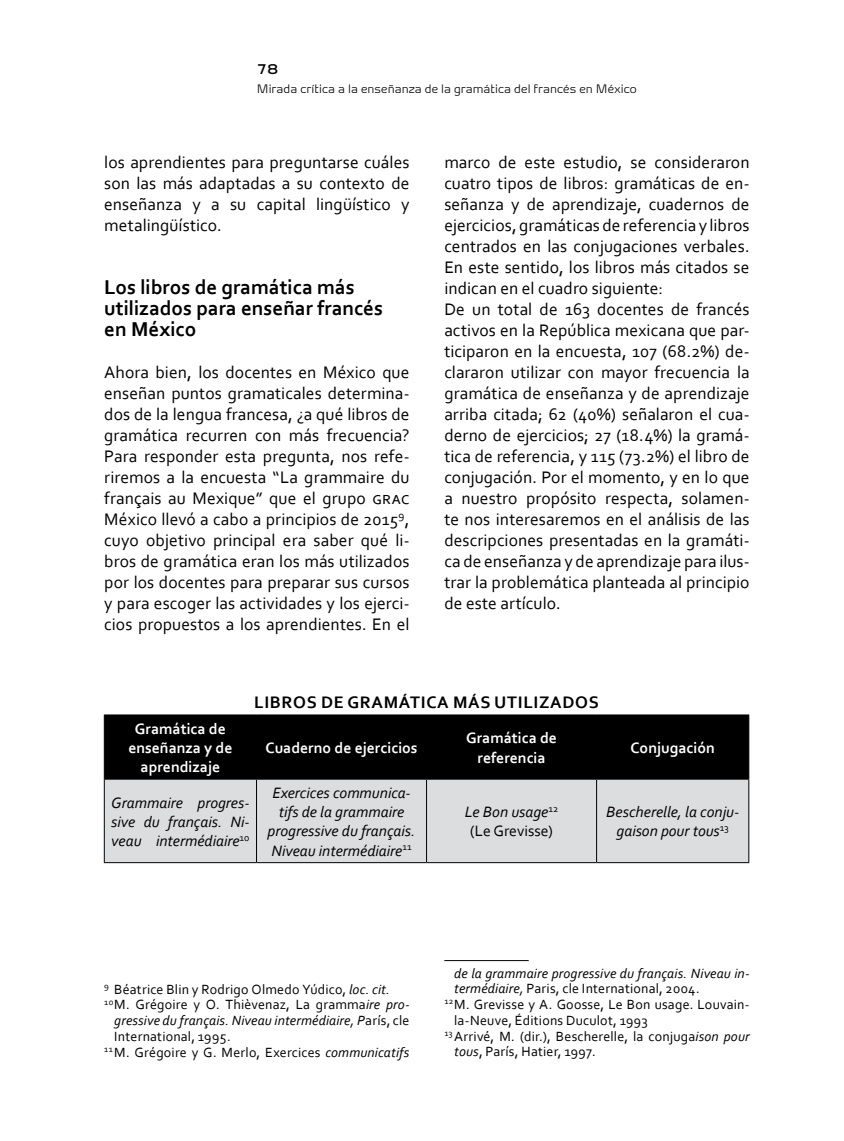
<style>
.page{position:relative;width:844px;height:1141px;background:#fff}
.page>*{position:absolute;margin:0;border:0;box-sizing:border-box;transform-origin:0 0}
.t1{font:700 21px/21px "Corbel";color:#000}
.t2{font:17.5px/21px "Corbel";letter-spacing:.005em;color:#000;text-align:justify}
.t3{font:700 17.5px "Corbel";letter-spacing:.04em;color:#000}
.t4{font:italic 15.75px/19.2px "Corbel";color:#000;text-align:center}
.t5{font:700 15.75px/19.2px "Corbel";color:#fff;text-align:center}
.t6{font:15.75px/19.2px "Corbel";color:#000;text-align:center}
.t7{font:14px "Corbel";letter-spacing:.015em;color:#000}
.t8{font:italic 14px "Corbel";letter-spacing:.01em;color:#000}
.t9{font:700 14px "Vellve Std";color:#000}
.t10{font:12.25px "Vellve Std";letter-spacing:.01em;color:#000}
.s1{font-style:italic}
.s2{font-style:normal}
</style>
<div class="page">
<div style="left:105px;top:716px;width:643px;height:63px;background:#000"></div>
<div style="left:105px;top:780px;width:643px;height:82px;background:#dcddde"></div>
<hr style="left:104px;top:715px;width:152px;height:1px;background:#000">
<hr style="left:256px;top:715px;width:170px;height:1px;background:#000">
<hr style="left:426px;top:715px;width:170px;height:1px;background:#000">
<hr style="left:596px;top:715px;width:153px;height:1px;background:#000">
<hr style="left:104px;top:779px;width:152px;height:1px;background:#000">
<hr style="left:256px;top:779px;width:170px;height:1px;background:#000">
<hr style="left:426px;top:779px;width:170px;height:1px;background:#000">
<hr style="left:596px;top:779px;width:153px;height:1px;background:#000">
<hr style="left:104px;top:862px;width:152px;height:1px;background:#000">
<hr style="left:256px;top:862px;width:170px;height:1px;background:#000">
<hr style="left:426px;top:862px;width:170px;height:1px;background:#000">
<hr style="left:596px;top:862px;width:153px;height:1px;background:#000">
<hr style="left:104px;top:715px;width:1px;height:64px;background:#000">
<hr style="left:104px;top:780px;width:1px;height:82px;background:#000">
<hr style="left:256px;top:715px;width:1px;height:64px;background:#000">
<hr style="left:426px;top:715px;width:1px;height:64px;background:#000">
<hr style="left:596px;top:715px;width:1px;height:64px;background:#000">
<hr style="left:748px;top:715px;width:1px;height:64px;background:#000">
<hr style="left:256px;top:780px;width:1px;height:82px;background:#000">
<hr style="left:426px;top:780px;width:1px;height:82px;background:#000">
<hr style="left:596px;top:780px;width:1px;height:82px;background:#000">
<hr style="left:748px;top:780px;width:1px;height:82px;background:#000">
<hr style="left:444px;top:960px;width:84px;height:1px;background:#000">
<p class="t9" style="left:257px;top:62px;width:23px">78</p>
<p class="t10" style="left:257px;top:82px;width:381px">Mirada crítica a la enseñanza de la gramática del francés en México</p>
<p class="t2" style="left:104px;top:151px;width:307px">los aprendientes para preguntarse cuáles son las más adaptadas a su contexto de enseñanza y a su capital lingüístico y metalingüístico.</p>
<p class="t1" style="left:104px;top:276px;width:280px">Los libros de gramática más utilizados para enseñar francés en México</p>
<p class="t2" style="left:104px;top:361px;width:307px">Ahora bien, los docentes en México que enseñan puntos gramaticales determina&shy;dos de la lengua francesa, ¿a qué libros de gramática recurren con más frecuencia?<br>Para responder esta pregunta, nos refe&shy;riremos a la encuesta “La grammaire du français au Mexique” que el grupo grac México llevó a cabo a principios de 2015<sup>9</sup>, cuyo objetivo principal era saber qué li&shy;bros de gramática eran los más utilizados por los docentes para preparar sus cursos y para escoger las actividades y los ejerci&shy;cios propuestos a los aprendientes. En el</p>
<p class="t2" style="left:444px;top:151px;width:307px;text-align:left">marco de este estudio, se consideraron cuatro tipos de libros: gramáticas de en&shy;señanza y de aprendizaje, cuadernos de ejercicios, gramáticas de referencia y libros centrados en las conjugaciones verbales.<br>En este sentido, los libros más citados se indican en el cuadro siguiente:<br>De un total de 163 docentes de francés activos en la República mexicana que par&shy;ticiparon en la encuesta, 107 (68.2%) de&shy;clararon utilizar con mayor frecuencia la gramática de enseñanza y de aprendizaje arriba citada; 62 (40%) señalaron el cua&shy;derno de ejercicios; 27 (18.4%) la gramá&shy;tica de referencia, y 115 (73.2%) el libro de conjugación. Por el momento, y en lo que a nuestro propósito respecta, solamen&shy;te nos interesaremos en el análisis de las descripciones presentadas en la gramáti&shy;ca de enseñanza y de aprendizaje para ilus&shy;trar la problemática planteada al principio de este artículo.</p>
<p class="t5" style="left:128px;top:718px;width:106px">Gramática de enseñanza y de aprendizaje</p>
<p class="t3" style="left:254px;top:691px;width:343px">Li bros de gramáti ca más utilizados</p>
<p class="t5" style="left:265px;top:738px;width:154px">Cuaderno de ejercicios</p>
<p class="t5" style="left:466px;top:728px;width:92px">Gramática de referencia</p>
<p class="t5" style="left:630px;top:738px;width:86px">Conjugación</p>
<p class="t4" style="left:111px;top:792px;width:140px;text-align:justify">Grammaire progres&shy;sive du français. Ni&shy;veau intermédiaire<sup>10</sup></p>
<p class="t4" style="left:267px;top:783px;width:149px">Exercices communica&shy;tifs de la grammaire progressive du français.<br>Niveau intermédiaire<sup>11</sup></p>
<p class="t6" style="left:464px;top:802px;width:95px"><span class="s1">Le Bon usage</span><sup>12 </sup>(Le Grevisse)</p>
<p class="t4" style="left:606px;top:802px;width:134px">Bescherelle, la conju&shy;gaison pour tous<sup>13</sup></p>
<p class="t7" style="left:104px;top:980px;width:287px"><sup>9</sup> Béatrice Blin y Rodrigo Olmedo Yúdico, <span class="s1">loc. cit.</span></p>
<p class="t7" style="left:104px;top:996px;width:307px"><sup>10</sup>M. Grégoire y O. Thièvenaz, La gramma<span class="s1">ire pro-</span></p>
<p class="t8" style="left:114px;top:1012px;width:297px">gressive du français. Niveau intermédiaire, P<span class="s2">arís, cle</span></p>
<p class="t7" style="left:114px;top:1028px;width:118px">International, 1995.</p>
<p class="t7" style="left:104px;top:1043px;width:307px"><sup>11</sup>M. Grégoire y G. Merlo, Exercices <span class="s1">communicatifs</span></p>
<p class="t8" style="left:454px;top:964px;width:297px">de la grammaire progressive du français. Niveau in-</p>
<p class="t7" style="left:454px;top:980px;width:247px"><span class="s1">termédiaire,</span> Paris, cle International, 2004.</p>
<p class="t7" style="left:444px;top:996px;width:307px"><sup>12</sup>M. Grevisse y A. Goosse, Le Bon usage. Louvain-</p>
<p class="t7" style="left:454px;top:1011px;width:195px">la-Neuve, Éditions Duculot, 1993</p>
<p class="t7" style="left:444px;top:1027px;width:307px"><sup>13</sup> Arrivé, M. (dir.), Bescherelle, la conjuga<span class="s1">ison pour</span></p>
<p class="t7" style="left:454px;top:1043px;width:143px"><span class="s1">tous</span>, París, Hatier, 1997.</p>
</div>
